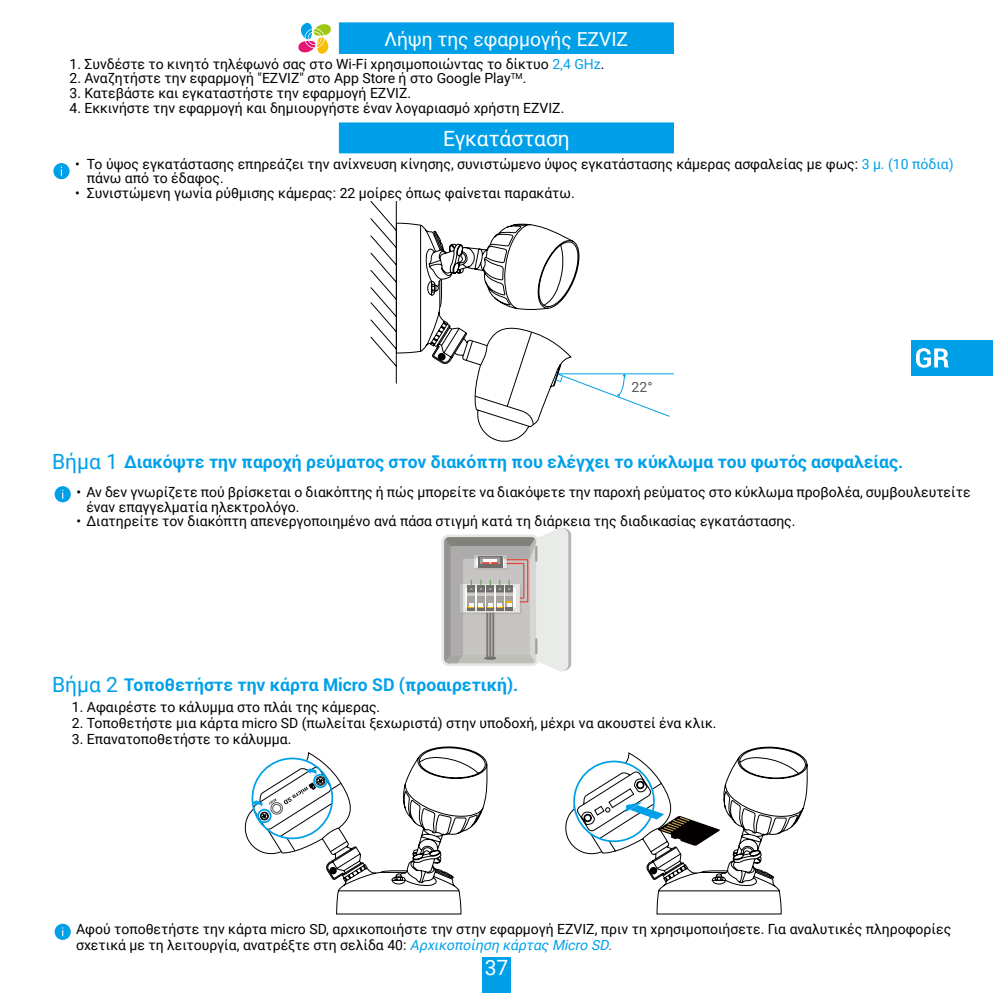
<style>
.page{position:relative;width:993px;height:993px;background:#fff}
.page>*{position:absolute;margin:0;border:0;box-sizing:border-box;transform-origin:0 0}
.t1{font:21px "Roboto";color:#fff}
.t2{font:19.25px "Roboto";color:#fff}
.t3{font:700 17.5px "Roboto";color:#00a0e9}
.t4{font:14px/14.9px "Roboto";color:#000}
.t5{font:14px "Roboto";color:#595757}
.s1{color:#00a0e9}
.s2{font-weight:400;font-size:21px}
.s3{font-style:italic;color:#00a0e9}
.s4{color:#595757}
</style>
<div class="page">
<div style="left:482px;top:956px;width:28px;height:36px;background:#00a0e9"></div>
<div style="left:911px;top:340px;width:81px;height:35px;background:#00a0e9"></div>
<svg style="left:916px;top:348px;width:32px;height:19px"></svg>
<div style="left:339px;top:23px;width:334px;height:31px;background:#00a0e9"></div>
<div style="left:339px;top:123px;width:334px;height:30px;background:#00a0e9"></div>
<svg style="left:53px;top:163px;width:16px;height:16px"></svg>
<svg style="left:370px;top:201px;width:304px;height:240px"></svg>
<svg style="left:55px;top:486px;width:16px;height:16px"></svg>
<div style="left:441px;top:534px;width:97px;height:131px;background:#e6e6e3;border-radius:7px"></div>
<svg style="left:444px;top:528px;width:127px;height:144px"></svg>
<svg style="left:307px;top:746px;width:180px;height:168px"></svg>
<svg style="left:245px;top:756px;width:163px;height:118px"></svg>
<svg style="left:565px;top:746px;width:242px;height:168px"></svg>
<svg style="left:574px;top:761px;width:146px;height:84px"></svg>
<svg style="left:55px;top:923px;width:16px;height:16px"></svg>
<svg style="left:298px;top:23px;width:33px;height:31px"></svg>
<h2 class="t2" style="left:384px;top:26px;width:245px">Λήψη της εφαρμογής EZVIZ</h2>
<p class="t4" style="left:69px;top:56px;width:536px">1. Συνδέστε το κινητό τηλέφωνό σας στο Wi-Fi χρησιμοποιώντας το δίκτυο <span class="s1">2,4 GHz</span>.</p>
<p class="t4" style="left:69px;top:70px;width:458px">2. Αναζητήστε την εφαρμογή "EZVIZ" στο App Store ή στο Google Play<sup>TM</sup>.</p>
<p class="t4" style="left:69px;top:85px;width:343px">3. Κατεβάστε και εγκαταστήστε την εφαρμογή EZVIZ.</p>
<p class="t4" style="left:69px;top:100px;width:496px">4. Εκκινήστε την εφαρμογή και δημιουργήστε έναν λογαριασμό χρήστη EZVIZ.</p>
<h1 class="t1" style="left:443px;top:124px;width:128px">Εγκατάσταση</h1>
<p class="t4" style="left:87px;top:156px;width:867px;text-indent:-12px">• Το ύψος εγκατάστασης επηρεάζει την ανίχνευση κίνησης, συνιστώμενο ύψος εγκατάστασης κάμερας ασφαλείας με φως: <span class="s1">3 μ. (10 πόδια) </span>πάνω από το έδαφος.</p>
<p class="t4" style="left:75px;top:185px;width:501px">• Συνιστώμενη γωνία ρύθμισης κάμερας: 22 μοίρες όπως φαίνεται παρακάτω.</p>
<p class="t5" style="left:631px;top:376px;width:22px">22°</p>
<p class="t3" style="left:52px;top:449px;width:852px"><span class="s2">Βήμα 1</span> Διακόψτε την παροχή ρεύματος στον διακόπτη που ελέγχει το κύκλωμα του φωτός ασφαλείας.</p>
<p class="t4" style="left:86px;top:483px;width:885px;text-indent:-10px">• Αν δεν γνωρίζετε πού βρίσκεται ο διακόπτης ή πώς μπορείτε να διακόψετε την παροχή ρεύματος στο κύκλωμα προβολέα, συμβουλευτείτε έναν επαγγελματία ηλεκτρολόγο.</p>
<p class="t4" style="left:76px;top:513px;width:720px">• Διατηρείτε τον διακόπτη απενεργοποιημένο ανά πάσα στιγμή κατά τη διάρκεια της διαδικασίας εγκατάστασης.</p>
<p class="t3" style="left:52px;top:671px;width:467px"><span class="s2">Βήμα 2</span> Τοποθετήστε την κάρτα Micro SD (προαιρετική).</p>
<p class="t4" style="left:72px;top:699px;width:309px">1. Αφαιρέστε το κάλυμμα στο πλάι της κάμερας.</p>
<p class="t4" style="left:72px;top:715px;width:645px">2. Τοποθετήστε μια κάρτα micro SD (πωλείται ξεχωριστά) στην υποδοχή, μέχρι να ακουστεί ένα κλικ.</p>
<p class="t4" style="left:72px;top:730px;width:221px">3. Επανατοποθετήστε το κάλυμμα.</p>
<p class="t4" style="left:76px;top:920px;width:876px;line-height:15.8px">Αφού τοποθετήστε την κάρτα micro SD, αρχικοποιήστε την στην εφαρμογή EZVIZ, πριν τη χρησιμοποιήσετε. Για αναλυτικές πληροφορίες σχετικά με τη λειτουργία, ανατρέξτε στη σελίδα 40: <span class="s3">Αρχικοποίηση κάρτας Micro SD</span><span class="s4">.</span></p>
<h1 class="t1" style="left:484px;top:952px;width:25px">37</h1>
</div>
